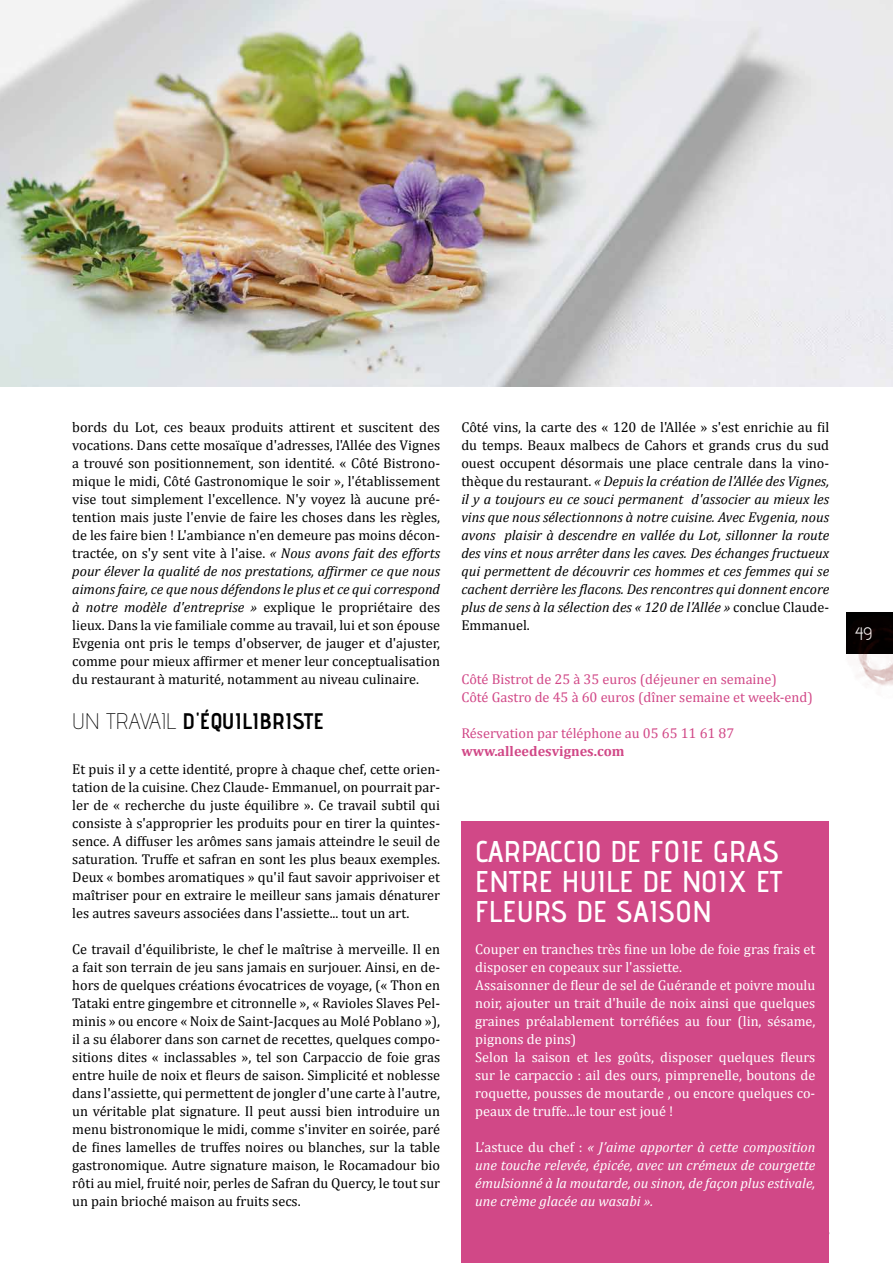
<style>
.page{position:relative;width:893px;height:1263px;background:#fff}
.page>*{position:absolute;margin:0;border:0;box-sizing:border-box;transform-origin:0 0}
.t1{font:600 30px/30px "Advent Pro";letter-spacing:.01em;color:#fff;text-align:justify}
.t2{font:700 22.5px "Advent Pro";letter-spacing:.01em;color:#000}
.t3{font:18px "Advent Pro";color:#fff}
.t4{font:14.25px/18px "Cambria";color:#000;text-align:justify}
.t5{font:italic 14.25px/18px "Cambria";color:#000;text-align:justify}
.t6{font:14.25px/18px "Cambria";color:#fff}
.t7{font:italic 14.25px/18px "Cambria";color:#fff;text-align:justify}
.t8{font:14.25px/18px "Cambria";color:#d14887}
.t9{font:700 14.25px "Cambria";color:#d14887}
.s1{font-style:italic}
.s2{font-weight:200}
.s3{font-style:normal}
</style>
<div class="page">
<img style="left:846px;top:612px;width:47px;height:74px">
<div style="left:461px;top:822px;width:368px;height:441px;background:#d14887"></div>
<img style="left:0;top:0;width:893px;height:387px">
<p class="t4" style="left:72px;top:418px;width:369px">bords du Lot, ces beaux produits attirent et suscitent des vocations. Dans cette mosaïque d'adresses, l'Allée des Vignes a trouvé son positionnement, son identité. « Côté Bistrono&shy;mique le midi, Côté Gastronomique le soir », l'établissement vise tout simplement l'excellence. N'y voyez là aucune pré&shy;tention mais juste l'envie de faire les choses dans les règles, de les faire bien ! L'ambiance n'en demeure pas moins décon&shy;tractée, on s'y sent vite à l'aise. <span class="s1">« Nous avons fait des efforts pour élever la qualité de nos prestations, affirmer ce que nous aimons faire, ce que nous défendons le plus et ce qui correspond à notre modèle d'entreprise »</span> explique le propriétaire des lieux. Dans la vie familiale comme au travail, lui et son épouse Evgenia ont pris le temps d'observer, de jauger et d'ajuster, comme pour mieux affirmer et mener leur conceptualisation du restaurant à maturité, notamment au niveau culinaire.</p>
<h2 class="t2" style="left:72px;top:707px;width:253px"><span class="s2">UN TRAVAIL</span> D'ÉQUILIBRISTE</h2>
<p class="t4" style="left:72px;top:760px;width:369px">Et puis il y a cette identité, propre à chaque chef, cette orien&shy;tation de la cuisine. Chez Claude- Emmanuel, on pourrait par&shy;ler de « recherche du juste équilibre ». Ce travail subtil qui consiste à s'approprier les produits pour en tirer la quintes&shy;sence. A diffuser les arômes sans jamais atteindre le seuil de saturation. Truffe et safran en sont les plus beaux exemples.<br>Deux « bombes aromatiques » qu'il faut savoir apprivoiser et maîtriser pour en extraire le meilleur sans jamais dénaturer les autres saveurs associées dans l'assiette... tout un art.</p>
<p class="t4" style="left:72px;top:940px;width:369px">Ce travail d'équilibriste, le chef le maîtrise à merveille. Il en a fait son terrain de jeu sans jamais en surjouer. Ainsi, en de&shy;hors de quelques créations évocatrices de voyage, (« Thon en Tataki entre gingembre et citronnelle », « Ravioles Slaves Pel&shy;minis » ou encore « Noix de Saint-Jacques au Molé Poblano »), il a su élaborer dans son carnet de recettes, quelques compo&shy;sitions dites « inclassables », tel son Carpaccio de foie gras entre huile de noix et fleurs de saison. Simplicité et noblesse dans l'assiette, qui permettent de jongler d'une carte à l'autre, un véritable plat signature. Il peut aussi bien introduire un menu bistronomique le midi, comme s'inviter en soirée, paré de fines lamelles de truffes noires ou blanches, sur la table gastronomique. Autre signature maison, le Rocamadour bio rôti au miel, fruité noir, perles de Safran du Quercy, le tout sur un pain brioché maison au fruits secs.</p>
<p class="t5" style="left:461px;top:418px;width:369px"><span class="s3">Côté vins, la carte des « 120 de l'Allée » s'est enrichie au fil du temps. Beaux malbecs de Cahors et grands crus du sud ouest occupent désormais une place centrale dans la vino&shy;thèque du restaurant.</span> « Depuis la création de l'Allée des Vignes, il y a toujours eu ce souci permanent d'associer au mieux les vins que nous sélectionnons à notre cuisine. Avec Evgenia, nous avons plaisir à descendre en vallée du Lot, sillonner la route des vins et nous arrêter dans les caves. Des échanges fructueux qui permettent de découvrir ces hommes et ces femmes qui se cachent derrière les flacons. Des rencontres qui donnent encore plus de sens à la sélection des « 120 de l'Allée » <span class="s3">conclue Claude-Emmanuel.</span></p>
<p class="t8" style="left:461px;top:670px;width:353px">Côté Bistrot de 25 à 35 euros (déjeuner en semaine)<br>Côté Gastro de 45 à 60 euros (dîner semaine et week-end)</p>
<p class="t8" style="left:461px;top:724px;width:274px">Réservation par téléphone au 05 65 11 61 87</p>
<p class="t9" style="left:461px;top:742px;width:165px">www.alleedesvignes.com</p>
<h1 class="t1" style="left:475px;top:836px;width:309px">CARPACCIO DE FOIE GRAS ENTRE HUILE DE NOIX ET FLEURS DE SAISON</h1>
<p class="t6" style="left:475px;top:940px;width:342px">Couper en tranches très fine un lobe de foie gras frais et disposer en copeaux sur l'assiette.<br>Assaisonner de fleur de sel de Guérande et poivre moulu noir, ajouter un trait d'huile de noix ainsi que quelques graines préalablement torréfiées au four (lin, sésame, pignons de pins)<br>Selon la saison et les goûts, disposer quelques fleurs sur le carpaccio : ail des ours, pimprenelle, boutons de roquette, pousses de moutarde , ou encore quelques co&shy;peaux de truffe...le tour est joué !</p>
<p class="t7" style="left:475px;top:1138px;width:342px"><span class="s3">L’astuce du chef :</span> « J’aime apporter à cette composition une touche relevée, épicée, avec un crémeux de courgette émulsionné à la moutarde, ou sinon, de façon plus estivale, une crème glacée au wasabi ».</p>
<p class="t3" style="left:855px;top:623px;width:19px">49</p>
</div>
